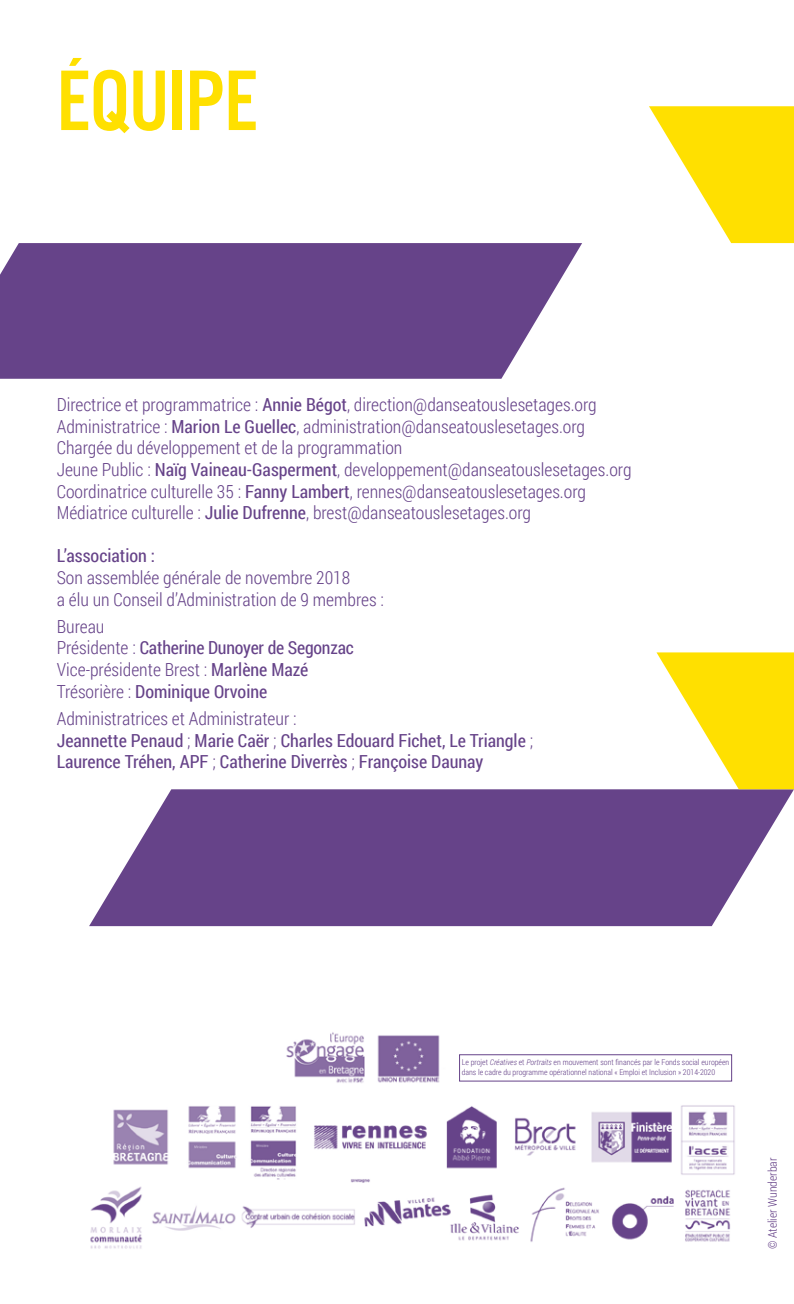
<style>
.page{position:relative;width:794px;height:1304px;background:#fff}
.page>*{position:absolute;margin:0;border:0;box-sizing:border-box;transform-origin:0 0}
.t1{font:89.2px "U.S.101";letter-spacing:-.01em;color:#ffe000}
.t2{font:300 18px/21.6px "Roboto Condensed";color:#664389}
.t3{font:18px/21.6px "Roboto Condensed";color:#664389}
.t4{font:300 12px "Roboto Condensed";color:#664389}
.t5{font:300 8px/9.6px "Roboto Condensed";color:#664389}
.s1{font-weight:400}
.s2{font-weight:300}
.s3{font-style:italic}
</style>
<div class="page">
<img style="left:90px;top:1105px;width:645px;height:144px">
<svg style="left:0;top:243px;width:582px;height:136px;background:#715091"></svg>
<svg style="left:89px;top:789px;width:705px;height:137px;background:#785996"></svg>
<img style="left:286px;top:1032px;width:154px;height:51px">
<svg style="left:649px;top:106px;width:145px;height:137px"></svg>
<svg style="left:656px;top:652px;width:138px;height:137px"></svg>
<h1 class="t1" style="left:57px;top:53px;width:202px">Équipe</h1>
<p class="t2" style="left:57px;top:393px;width:576px">Directrice et programmatrice : <span class="s1">Annie Bégot</span>, direction@danseatouslesetages.org Administratrice : <span class="s1">Marion Le Guellec</span>, administration@danseatouslesetages.org Chargée du développement et de la programmation<br>Jeune Public : <span class="s1">Naïg Vaineau-Gasperment</span>, developpement@danseatouslesetages.org Coordinatrice culturelle 35 : <span class="s1">Fanny Lambert</span>, rennes@danseatouslesetages.org Médiatrice culturelle : <span class="s1">Julie Dufrenne</span>, brest@danseatouslesetages.org</p>
<p class="t3" style="left:57px;top:545px;width:100px">L’association :</p>
<p class="t2" style="left:57px;top:566px;width:329px">Son assemblée générale de novembre 2018<br>a élu un Conseil d’Administration de 9 membres :</p>
<p class="t3" style="left:57px;top:615px;width:299px"><span class="s2">Bureau<br>Présidente :</span> Catherine Dunoyer de Segonzac<br><span class="s2">Vice-présidente Brest :</span> Marlène Mazé<br><span class="s2">Trésorière :</span> Dominique Orvoine</p>
<p class="t3" style="left:57px;top:707px;width:478px"><span class="s2">Administratrices et Administrateur :<br></span>Jeannette Penaud <span class="s2">;</span> Marie Caër <span class="s2">;</span> Charles Edouard Fichet, Le Triangle <span class="s2">;<br></span>Laurence Tréhen, APF <span class="s2">;</span> Catherine Diverrès <span class="s2">;</span> Françoise Daunay</p>
<p class="t5" style="left:462px;top:1057px;width:269px">Le projet <span class="s3">Créatives</span> et <span class="s3">Portraits</span> en mouvement sont financés par le Fonds social européen dans le cadre du programme opérationnel national « Emploi et Inclusion » 2014-2020</p>
<p class="t4" style="left:764px;top:1249px;width:93px;rotate:-90deg">© Atelier Wunderbar</p>
</div>
